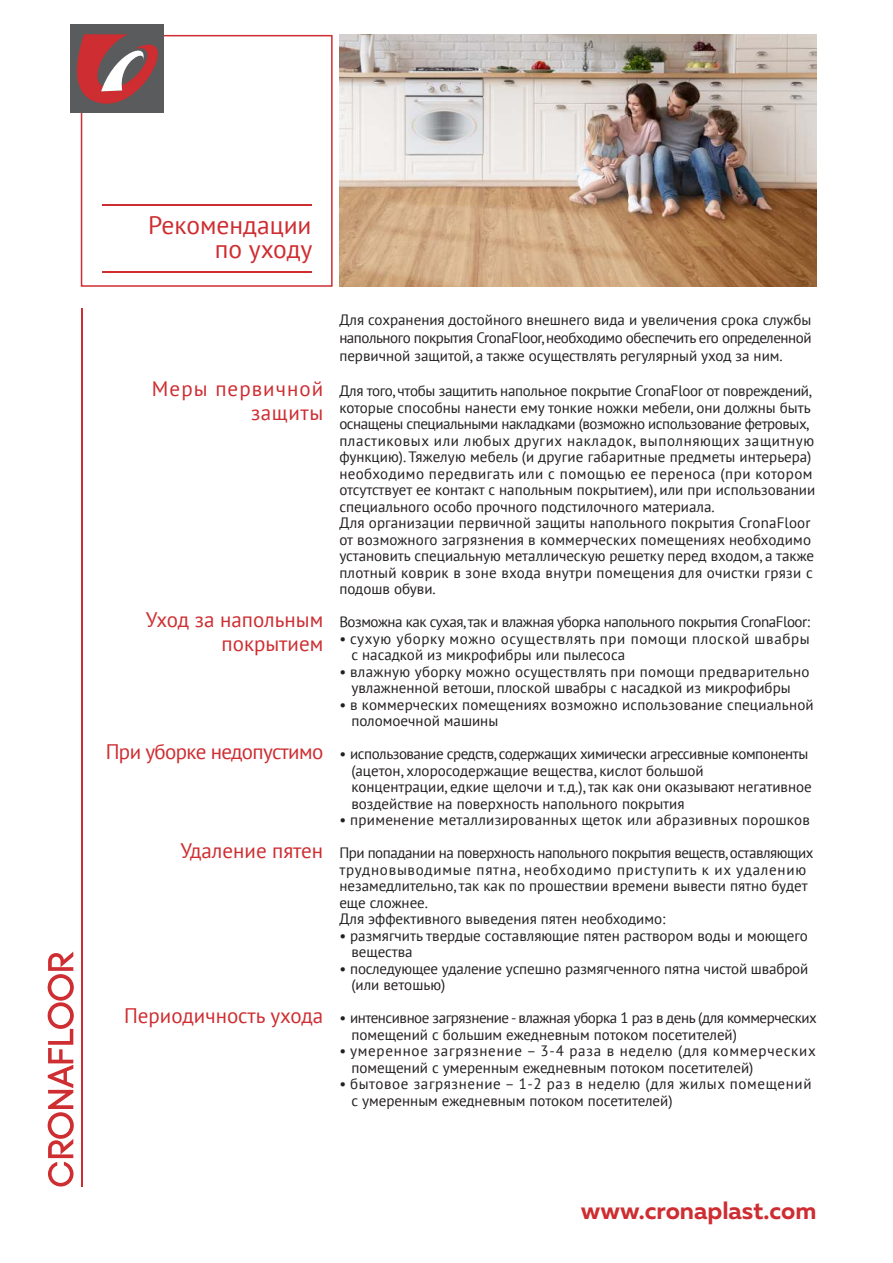
<style>
.page{position:relative;width:893px;height:1263px;background:#fff}
.page>*{position:absolute;margin:0;border:0;box-sizing:border-box;transform-origin:0 0}
.t1{font:25.5px/24px "PT Sans";color:#ce2d31;text-align:right}
.t2{font:700 24px "Muller";color:#ce2d31}
.t3{font:21px/24px "PT Sans";color:#ce2d31;text-align:right}
.t4{font:21px "PT Sans";letter-spacing:-.03em;color:#ce2d31}
.t5{font:21px/24px "PT Sans";letter-spacing:.05em;color:#ce2d31;text-align:right}
.t6{font:15px/16.5px "PT Sans";color:#231f20}
.t7{font:15px/16.5px "PT Sans";letter-spacing:-.03em;color:#231f20}
.t8{font:15px/16.5px "PT Sans";letter-spacing:.02em;color:#231f20}
.t9{font:15px/16.5px "PT Sans";letter-spacing:.035em;color:#231f20}
</style>
<div class="page">
<hr style="left:102px;top:271px;width:210px;height:1px;background:#ce2d31">
<hr style="left:102px;top:204px;width:210px;height:1px;background:#ce2d31">
<div style="left:81px;top:35px;width:252px;height:252px;border:2px solid #ce2d31"></div>
<img style="left:339px;top:35px;width:477px;height:251px">
<svg style="left:72px;top:24px;width:116px;height:99px"></svg>
<hr style="left:81px;top:308px;width:1px;height:878px;background:#ce2d31">
<svg style="left:48px;top:951px;width:26px;height:235px"></svg>
<h1 class="t1" style="left:148px;top:213px;width:166px">Рекомендации по уходу</h1>
<h3 class="t5" style="left:152px;top:376px;width:173px">Меры первичной защиты</h3>
<h3 class="t3" style="left:146px;top:607px;width:179px">Уход за напольным покрытием</h3>
<h3 class="t4" style="left:106px;top:738px;width:219px">При уборке недопустимо</h3>
<h3 class="t3" style="left:180px;top:838px;width:144px">Удаление пятен</h3>
<h3 class="t3" style="left:124px;top:1003px;width:201px">Периодичность ухода</h3>
<p class="t6" style="left:339px;top:310px;width:474px;line-height:18px;text-align:justify">Для сохранения достойного внешнего вида и увеличения срока службы напольного покрытия CronaFloor, необходимо обеспечить его определенной первичной защитой, а также осуществлять регулярный уход за ним.</p>
<p class="t6" style="left:339px;top:382px;width:477px">Для того, чтобы защитить напольное покрытие CronaFloor от повреждений, которые способны нанести ему тонкие ножки мебели, они должны быть оснащены специальными накладками (возможно использование фетровых, пластиковых или любых других накладок, выполняющих защитную функцию). Тяжелую мебель (и другие габаритные предметы интерьера) необходимо передвигать или с помощью ее переноса (при котором отсутствует ее контакт с напольным покрытием), или при использовании специального особо прочного подстилочного материала.<br>Для организации первичной защиты напольного покрытия CronaFloor от возможного загрязнения в коммерческих помещениях необходимо установить специальную металлическую решетку перед входом, а также плотный коврик в зоне входа внутри помещения для очистки грязи с подошв обуви.</p>
<p class="t7" style="left:339px;top:613px;width:472px">Возможна как сухая, так и влажная уборка напольного покрытия CronaFloor:</p>
<p class="t9" style="left:351px;top:630px;width:460px;text-indent:-12px">• сухую уборку можно осуществлять при помощи плоской швабры с насадкой из микрофибры или пылесоса</p>
<p class="t6" style="left:339px;top:663px;width:472px;text-align:center">• влажную уборку можно осуществлять при помощи предварительно увлажненной ветоши, плоской швабры с насадкой из микрофибры</p>
<p class="t6" style="left:351px;top:696px;width:464px;text-indent:-12px">• в коммерческих помещениях возможно использование специальной поломоечной машины</p>
<p class="t6" style="left:351px;top:745px;width:462px;text-indent:-12px">• использование средств, содержащих химически агрессивные компоненты (ацетон, хлоросодержащие вещества, кислот большой<br>концентрации, едкие щелочи и т.д.), так как они оказывают негативное воздействие на поверхность напольного покрытия</p>
<p class="t8" style="left:339px;top:811px;width:472px">• применение металлизированных щеток или абразивных порошков</p>
<p class="t6" style="left:339px;top:844px;width:476px">При попадании на поверхность напольного покрытия веществ, оставляющих трудновыводимые пятна, необходимо приступить к их удалению незамедлительно, так как по прошествии времени вывести пятно будет еще сложнее.<br>Для эффективного выведения пятен необходимо:</p>
<p class="t6" style="left:351px;top:927px;width:458px;text-indent:-12px">• размягчить твердые составляющие пятен раствором воды и моющего вещества</p>
<p class="t6" style="left:351px;top:960px;width:459px;text-indent:-12px">• последующее удаление успешно размягченного пятна чистой шваброй (или ветошью)</p>
<p class="t7" style="left:351px;top:1009px;width:467px;text-indent:-12px">• интенсивное загрязнение - влажная уборка 1 раз в день (для коммерческих помещений с большим ежедневным потоком посетителей)</p>
<p class="t6" style="left:351px;top:1042px;width:466px;text-indent:-12px">• умеренное загрязнение – 3-4 раза в неделю (для коммерческих помещений с умеренным ежедневным потоком посетителей)</p>
<p class="t8" style="left:351px;top:1075px;width:462px;text-indent:-12px">• бытовое загрязнение – 1-2 раз в неделю (для жилых помещений с умеренным ежедневным потоком посетителей)</p>
<h2 class="t2" style="left:581px;top:1201px;width:237px">www.cronaplast.com</h2>
</div>
